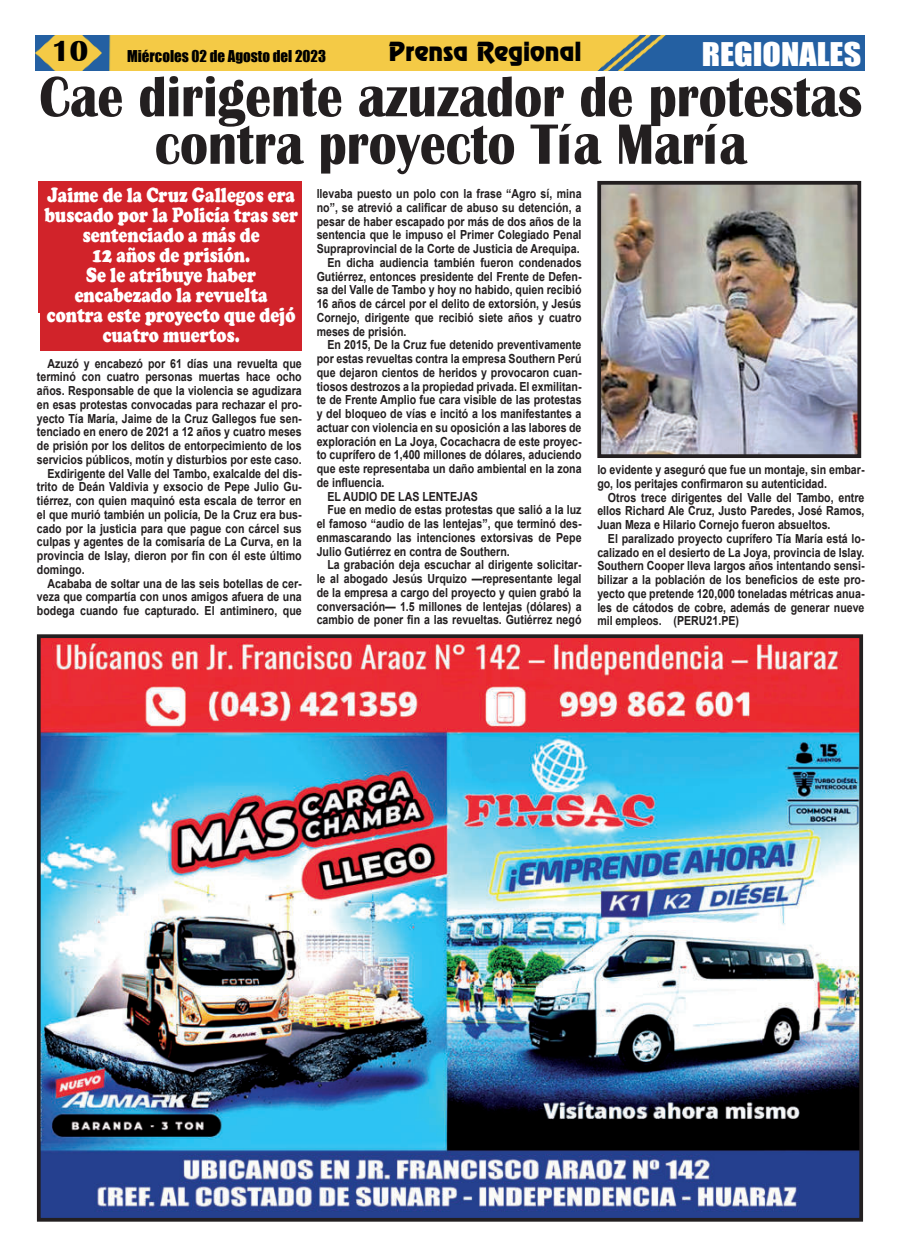
<style>
.page{position:relative;width:900px;height:1258px;background:#fff}
.page>*{position:absolute;margin:0;border:0;box-sizing:border-box;transform-origin:0 0}
.t1{font:700 58.75px/47.5px "Britannic";color:#231f20;text-align:center;scale:.88 1}
.t2{font:30px "Impact";color:#fff;scale:1.13 1}
.t3{font:700 30px "Britannic";color:#000}
.t4{font:23.75px "Renfrew Normal";color:#000}
.t5{font:900 21.25px/20px "Cooper";color:#fff;text-align:center;scale:.79 1}
.t6{font:15px "Impact";color:#000}
.t7{font:700 12.5px/13.8px "Arial";color:#231f20;text-align:justify;scale:.85 1}
</style>
<div class="page">
<img style="left:35px;top:35px;width:830px;height:36px">
<img style="left:42px;top:639px;width:816px;height:578px">
<div style="left:37px;top:634px;width:826px;height:588px;border:4px solid #231f20"></div>
<img style="left:602px;top:186px;width:254px;height:267px">
<div style="left:597px;top:181px;width:264px;height:277px;border:4px solid #231f20"></div>
<div style="left:38px;top:181px;width:264px;height:131px;background:#d1232a"></div>
<div style="left:41px;top:188px;width:261px;height:163px;background:#d1232a"></div>
<h2 class="t3" style="left:52px;top:41px;width:38px">10</h2>
<p class="t6" style="left:127px;top:49px;width:201px">Miércoles 02 de Agosto del 2023</p>
<h3 class="t4" style="left:389px;top:41px;width:194px">Prensa Regional</h3>
<h2 class="t2" style="left:702px;top:40px;width:143px">REGIONALES</h2>
<h1 class="t1" style="left:39px;top:78px;width:937px">Cae dirigente azuzador de protestas contra proyecto Tía María</h1>
<h3 class="t5" style="left:44px;top:186px;width:323px">Jaime de la Cruz Gallegos era buscado por la Policía tras ser sentenciado a más de<br>12 años de prisión.<br>Se le atribuye haber encabezado la revuelta contra este proyecto que dejó cuatro muertos.</h3>
<p class="t7" style="left:48px;top:357px;width:301px">Azuzó y encabezó por 61 días una revuelta que</p>
<p class="t7" style="left:37px;top:371px;width:313px">terminó con cuatro personas muertas hace ocho</p>
<p class="t7" style="left:37px;top:385px;width:313px">años. Responsable de que la violencia se agudizara</p>
<p class="t7" style="left:37px;top:399px;width:313px">en esas protestas convocadas para rechazar el pro-</p>
<p class="t7" style="left:37px;top:412px;width:313px">yecto Tía María, Jaime de la Cruz Gallegos fue sen-</p>
<p class="t7" style="left:37px;top:426px;width:313px">tenciado en enero de 2021 a 12 años y cuatro meses</p>
<p class="t7" style="left:37px;top:440px;width:313px">de prisión por los delitos de entorpecimiento de los</p>
<p class="t7" style="left:37px;top:454px;width:313px">servicios públicos, motín y disturbios por este caso.</p>
<p class="t7" style="left:48px;top:467px;width:301px">Exdirigente del Valle del Tambo, exalcalde del dis-</p>
<p class="t7" style="left:37px;top:481px;width:313px">trito de Deán Valdivia y exsocio de Pepe Julio Gu-</p>
<p class="t7" style="left:37px;top:495px;width:313px">tiérrez, con quien maquinó esta escala de terror en</p>
<p class="t7" style="left:37px;top:509px;width:313px">el que murió también un policía, De la Cruz era bus-</p>
<p class="t7" style="left:37px;top:522px;width:313px">cado por la justicia para que pague con cárcel sus</p>
<p class="t7" style="left:37px;top:536px;width:313px">culpas y agentes de la comisaría de La Curva, en la</p>
<p class="t7" style="left:37px;top:549px;width:313px">provincia de Islay, dieron por fin con él este último</p>
<p class="t7" style="left:37px;top:564px;width:58px">domingo.</p>
<p class="t7" style="left:48px;top:577px;width:301px">Acababa de soltar una de las seis botellas de cer-</p>
<p class="t7" style="left:37px;top:591px;width:313px">veza que compartía con unos amigos afuera de una</p>
<p class="t7" style="left:37px;top:605px;width:313px">bodega cuando fue capturado. El antiminero, que</p>
<p class="t7" style="left:317px;top:188px;width:313px">llevaba puesto un polo con la frase “Agro sí, mina</p>
<p class="t7" style="left:317px;top:201px;width:313px">no”, se atrevió a calificar de abuso su detención, a</p>
<p class="t7" style="left:317px;top:215px;width:313px">pesar de haber escapado por más de dos años de la</p>
<p class="t7" style="left:317px;top:229px;width:313px">sentencia que le impuso el Primer Colegiado Penal</p>
<p class="t7" style="left:317px;top:243px;width:311px">Supraprovincial de la Corte de Justicia de Arequipa.</p>
<p class="t7" style="left:327px;top:257px;width:301px">En dicha audiencia también fueron condenados</p>
<p class="t7" style="left:317px;top:270px;width:313px">Gutiérrez, entonces presidente del Frente de Defen-</p>
<p class="t7" style="left:317px;top:284px;width:313px">sa del Valle de Tambo y hoy no habido, quien recibió</p>
<p class="t7" style="left:317px;top:298px;width:313px">16 años de cárcel por el delito de extorsión, y Jesús</p>
<p class="t7" style="left:317px;top:312px;width:313px">Cornejo, dirigente que recibió siete años y cuatro</p>
<p class="t7" style="left:317px;top:325px;width:107px">meses de prisión.</p>
<p class="t7" style="left:327px;top:339px;width:301px">En 2015, De la Cruz fue detenido preventivamente</p>
<p class="t7" style="left:317px;top:353px;width:313px">por estas revueltas contra la empresa Southern Perú</p>
<p class="t7" style="left:317px;top:367px;width:313px">que dejaron cientos de heridos y provocaron cuan-</p>
<p class="t7" style="left:317px;top:380px;width:313px">tiosos destrozos a la propiedad privada. El exmilitan-</p>
<p class="t7" style="left:317px;top:394px;width:313px">te de Frente Amplio fue cara visible de las protestas</p>
<p class="t7" style="left:317px;top:408px;width:313px">y del bloqueo de vías e incitó a los manifestantes a</p>
<p class="t7" style="left:317px;top:422px;width:313px">actuar con violencia en su oposición a las labores de</p>
<p class="t7" style="left:317px;top:435px;width:313px">exploración en La Joya, Cocachacra de este proyec-</p>
<p class="t7" style="left:317px;top:449px;width:313px">to cuprífero de 1,400 millones de dólares, aduciendo</p>
<p class="t7" style="left:317px;top:463px;width:313px">que este representaba un daño ambiental en la zona</p>
<p class="t7" style="left:317px;top:476px;width:81px">de influencia.</p>
<p class="t7" style="left:327px;top:490px;width:179px">EL AUDIO DE LAS LENTEJAS</p>
<p class="t7" style="left:327px;top:504px;width:301px">Fue en medio de estas protestas que salió a la luz</p>
<p class="t7" style="left:317px;top:518px;width:313px">el famoso “audio de las lentejas”, que terminó des-</p>
<p class="t7" style="left:317px;top:532px;width:313px">enmascarando las intenciones extorsivas de Pepe</p>
<p class="t7" style="left:317px;top:545px;width:229px">Julio Gutiérrez en contra de Southern.</p>
<p class="t7" style="left:327px;top:559px;width:301px">La grabación deja escuchar al dirigente solicitar-</p>
<p class="t7" style="left:317px;top:573px;width:313px">le al abogado Jesús Urquizo —representante legal</p>
<p class="t7" style="left:317px;top:587px;width:313px">de la empresa a cargo del proyecto y quien grabó la</p>
<p class="t7" style="left:317px;top:600px;width:313px">conversación— 1.5 millones de lentejas (dólares) a</p>
<p class="t7" style="left:317px;top:613px;width:313px">cambio de poner fin a las revueltas. Gutiérrez negó</p>
<p class="t7" style="left:597px;top:464px;width:316px">lo evidente y aseguró que fue un montaje, sin embar&shy;go, los peritajes confirmaron su autenticidad.</p>
<p class="t7" style="left:597px;top:492px;width:316px;text-indent:11px">Otros trece dirigentes del Valle del Tambo, entre ellos Richard Ale Cruz, Justo Paredes, José Ramos, Juan Meza e Hilario Cornejo fueron absueltos.</p>
<p class="t7" style="left:597px;top:533px;width:316px;text-indent:11px">El paralizado proyecto cuprífero Tía María está lo&shy;calizado en el desierto de La Joya, provincia de Islay.<br>Southern Cooper lleva largos años intentando sensi&shy;bilizar a la población de los beneficios de este pro&shy;yecto que pretende 120,000 toneladas métricas anua&shy;les de cátodos de cobre, además de generar nueve mil empleos. (PERU21.PE)</p>
</div>
